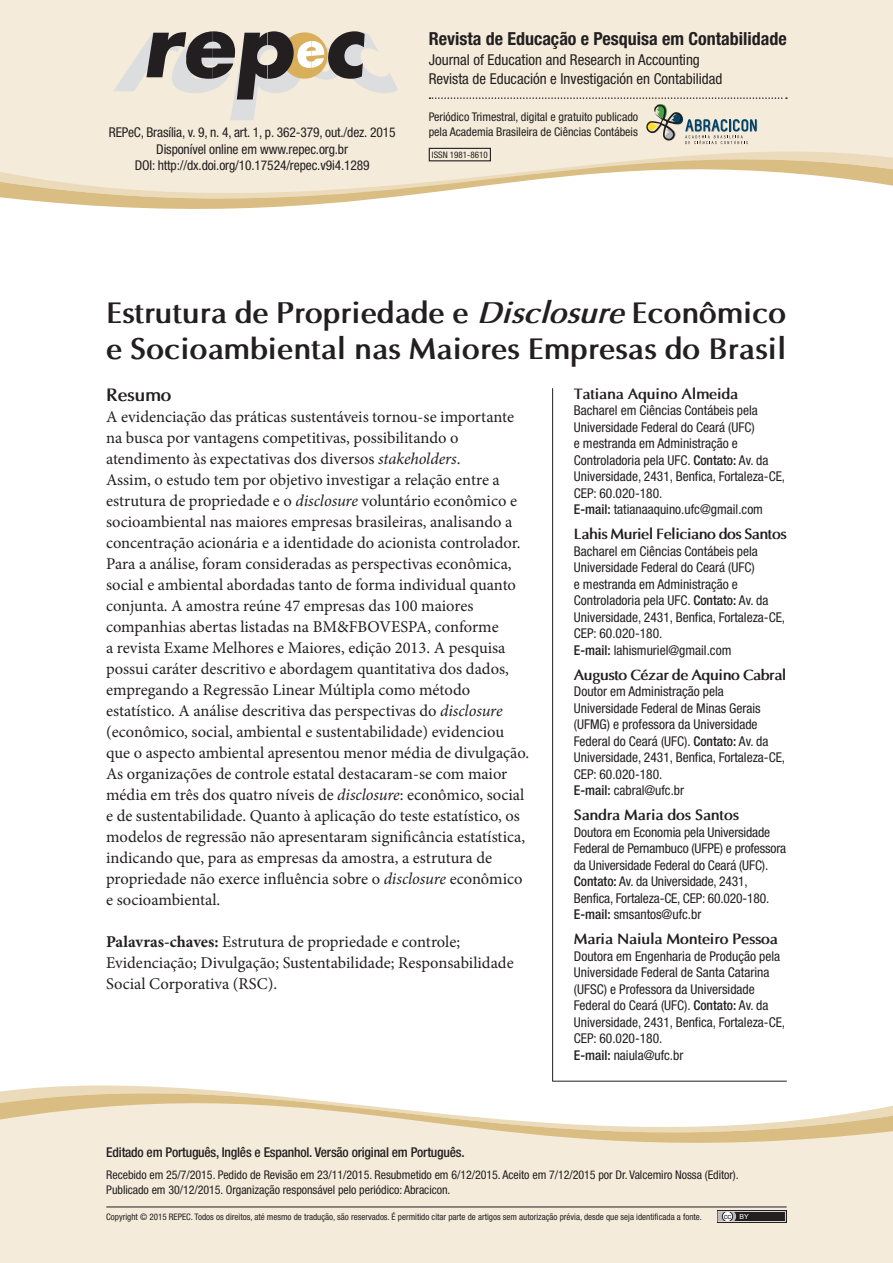
<style>
.page{position:relative;width:893px;height:1263px;background:#fff}
.page>*{position:absolute;margin:0;border:0;box-sizing:border-box;transform-origin:0 0}
.titulo_CAPA{font:700 30px/36px "Optima";letter-spacing:-.005em;color:#231f20}
.t1{font:700 condensed 18px "Helvetica Neue";color:#231f20}
.resumo_TITULO{font:700 18px "Optima";letter-spacing:-.01em;color:#231f20}
.resumo_TEXTO{font:16.5px/21px "Minion Pro";color:#231f20}
.autor_NOME{font:700 15px "Optima";letter-spacing:-.02em;color:#231f20}
.t2{font:condensed 15px/19.5px "Helvetica Neue";color:#231f20}
.autor_NOME-2{font:700 15px "Optima";letter-spacing:-.04em;color:#231f20}
.autor_TEXTO{font:condensed 13.5px/16.5px "Helvetica Neue";color:#231f20}
.t3{font:condensed 13.5px "Helvetica Neue LT Std";letter-spacing:-.01em;color:#231f20}
.t4{font:500 condensed 13.5px "Helvetica Neue";letter-spacing:-.015em;color:#231f20}
.t5{font:condensed 12px/15px "Helvetica Neue";letter-spacing:-.005em;color:#231f20}
.t6{font:condensed 9px "Helvetica Neue";color:#231f20}
.t7{font:7.5px "Arial";color:#231f20}
.s1{font-style:italic}
.s2{font-weight:500}
.s3{font-weight:700}
.s4{font-size:7.05px;color:#fff}
</style>
<div class="page">
<div style="left:0;top:0;width:893px;height:125px;background:#f4ebda"></div>
<div style="left:0;top:1179px;width:893px;height:84px;background:#f4ebda"></div>
<svg style="left:0;top:127px;width:893px;height:82px;fill:#f4ebda"></svg>
<svg style="left:0;top:1060px;width:893px;height:119px;fill:#f4ebda"></svg>
<hr style="left:106px;top:1206px;width:681px;height:1px;background:#231f20">
<div style="left:717px;top:1210px;width:70px;height:13px;background:#231f20"></div>
<svg style="left:718px;top:1211px;width:68px;height:11px"></svg>
<svg style="left:113px;top:30px;width:285px;height:90px;background:#c0b9ad"></svg>
<div style="left:429px;top:148px;width:62px;height:13px;border:1px solid #231f20"></div>
<svg style="left:429px;top:97px;width:358px;height:47px;background:#e4dece"></svg>
<hr style="left:552px;top:388px;width:1px;height:693px;background:#231f20">
<hr style="left:553px;top:1081px;width:233px;height:1px;background:#231f20">
<p class="t3" style="left:109px;top:125px;width:288px">REPeC, Brasília, v. 9, n. 4, art. 1, p. 362-379, out./dez. 2015</p>
<p class="t3" style="left:156px;top:141px;width:193px">Disponível online em www.repec.org.br</p>
<p class="t3" style="left:135px;top:158px;width:236px">DOI: http://dx.doi.org/10.17524/repec.v9i4.1289</p>
<p class="t1" style="left:429px;top:28px;width:359px">Revista de Educação e Pesquisa em Contabilidade</p>
<p class="t2" style="left:429px;top:50px;width:295px">Journal of Education and Research in Accounting<br>Revista de Educación e Investigación en Contabilidad</p>
<p class="t5" style="left:429px;top:109px;width:211px">Periódico Trimestral, digital e gratuito publicado pela Academia Brasileira de Ciências Contábeis</p>
<p class="t6" style="left:432px;top:150px;width:57px">ISSN 1981-8610</p>
<p class="titulo_CAPA" style="left:106px;top:294px;width:682px">Estrutura de Propriedade e <span class="s1">Disclosure</span> Econômico e Socioambiental nas Maiores Empresas do Brasil</p>
<p class="autor_NOME" style="left:574px;top:384px;width:166px">Tatiana Aquino Almeida</p>
<p class="autor_TEXTO" style="left:574px;top:402px;width:213px">Bacharel em Ciências Contábeis pela Universidade Federal do Ceará (UFC)<br>e mestranda em Administração e Controladoria pela UFC. <span class="s2">Contato:</span> Av. da Universidade, 2431, Benfica, Fortaleza-CE, CEP: 60.020-180.</p>
<p class="autor_TEXTO" style="left:574px;top:501px;width:191px"><span class="s2">E-mail:</span> tatianaaquino.ufc@gmail.com</p>
<p class="autor_NOME-2" style="left:574px;top:525px;width:214px">Lahis Muriel Feliciano dos Santos</p>
<p class="autor_TEXTO" style="left:574px;top:543px;width:213px">Bacharel em Ciências Contábeis pela Universidade Federal do Ceará (UFC)<br>e mestranda em Administração e Controladoria pela UFC. <span class="s2">Contato:</span> Av. da Universidade, 2431, Benfica, Fortaleza-CE, CEP: 60.020-180.</p>
<p class="autor_TEXTO" style="left:574px;top:642px;width:159px"><span class="s2">E-mail:</span> lahismuriel@gmail.com</p>
<p class="autor_NOME" style="left:574px;top:665px;width:214px">Augusto Cézar de Aquino Cabral</p>
<p class="autor_TEXTO" style="left:574px;top:683px;width:213px">Doutor em Administração pela Universidade Federal de Minas Gerais (UFMG) e professora da Universidade Federal do Ceará (UFC). <span class="s2">Contato:</span> Av. da Universidade, 2431, Benfica, Fortaleza-CE, CEP: 60.020-180.</p>
<p class="autor_TEXTO" style="left:574px;top:782px;width:112px"><span class="s2">E-mail:</span> cabral@ufc.br</p>
<p class="autor_NOME" style="left:574px;top:806px;width:167px">Sandra Maria dos Santos</p>
<p class="autor_TEXTO" style="left:574px;top:824px;width:214px">Doutora em Economia pela Universidade Federal de Pernambuco (UFPE) e professora da Universidade Federal do Ceará (UFC).<br><span class="s2">Contato:</span> Av. da Universidade, 2431, Benfica, Fortaleza-CE, CEP: 60.020-180.</p>
<p class="autor_TEXTO" style="left:574px;top:906px;width:129px"><span class="s2">E-mail:</span> smsantos@ufc.br</p>
<p class="autor_NOME" style="left:574px;top:930px;width:206px">Maria Naiula Monteiro Pessoa</p>
<p class="autor_TEXTO" style="left:574px;top:948px;width:213px">Doutora em Engenharia de Produção pela Universidade Federal de Santa Catarina (UFSC) e Professora da Universidade Federal do Ceará (UFC). <span class="s2">Contato:</span> Av. da Universidade, 2431, Benfica, Fortaleza-CE, CEP: 60.020-180.</p>
<p class="autor_TEXTO" style="left:574px;top:1047px;width:111px"><span class="s2">E-mail:</span> naiula@ufc.br</p>
<p class="resumo_TITULO" style="left:106px;top:383px;width:67px">Resumo</p>
<p class="resumo_TEXTO" style="left:106px;top:406px;width:425px">A evidenciação das práticas sustentáveis tornou-se importante na busca por vantagens competitivas, possibilitando o atendimento às expectativas dos diversos <span class="s1">stakeholders</span>.<br>Assim, o estudo tem por objetivo investigar a relação entre a estrutura de propriedade e o <span class="s1">disclosure</span> voluntário econômico e socioambiental nas maiores empresas brasileiras, analisando a concentração acionária e a identidade do acionista controlador.<br>Para a análise, foram consideradas as perspectivas econômica, social e ambiental abordadas tanto de forma individual quanto conjunta. A amostra reúne 47 empresas das 100 maiores companhias abertas listadas na BM&amp;FBOVESPA, conforme<br>a revista Exame Melhores e Maiores, edição 2013. A pesquisa possui caráter descritivo e abordagem quantitativa dos dados, empregando a Regressão Linear Múltipla como método estatístico. A análise descritiva das perspectivas do <span class="s1">disclosure </span>(econômico, social, ambiental e sustentabilidade) evidenciou que o aspecto ambiental apresentou menor média de divulgação.<br>As organizações de controle estatal destacaram-se com maior média em três dos quatro níveis de <span class="s1">disclosure</span>: econômico, social e de sustentabilidade. Quanto à aplicação do teste estatístico, os modelos de regressão não apresentaram significância estatística, indicando que, para as empresas da amostra, a estrutura de propriedade não exerce influência sobre o <span class="s1">disclosure</span> econômico e socioambiental.</p>
<p class="resumo_TEXTO" style="left:106px;top:931px;width:409px"><span class="s3">Palavras-chaves:</span> Estrutura de propriedade e controle;<br>Evidenciação; Divulgação; Sustentabilidade; Responsabilidade<br>Social Corporativa (RSC).</p>
<p class="t4" style="left:106px;top:1144px;width:360px">Editado em Português, Inglês e Espanhol. Versão original em Português.</p>
<p class="t5" style="left:106px;top:1167px;width:634px">Recebido em 25/7/2015. Pedido de Revisão em 23/11/2015. Resubmetido em 6/12/2015. Aceito em 7/12/2015 por Dr. Valcemiro Nossa (Editor).<br>Publicado em 30/12/2015. Organização responsável pelo periódico: Abracicon.</p>
<p class="t6" style="left:106px;top:1212px;width:597px">Copyright © 2015 REPEC. Todos os direitos, até mesmo de tradução, são reservados. É permitido citar parte de artigos sem autorização prévia, desde que seja identificada a fonte.</p>
<p class="t7" style="left:724px;top:1211px;width:27px">cc <span class="s4">BY</span></p>
</div>
